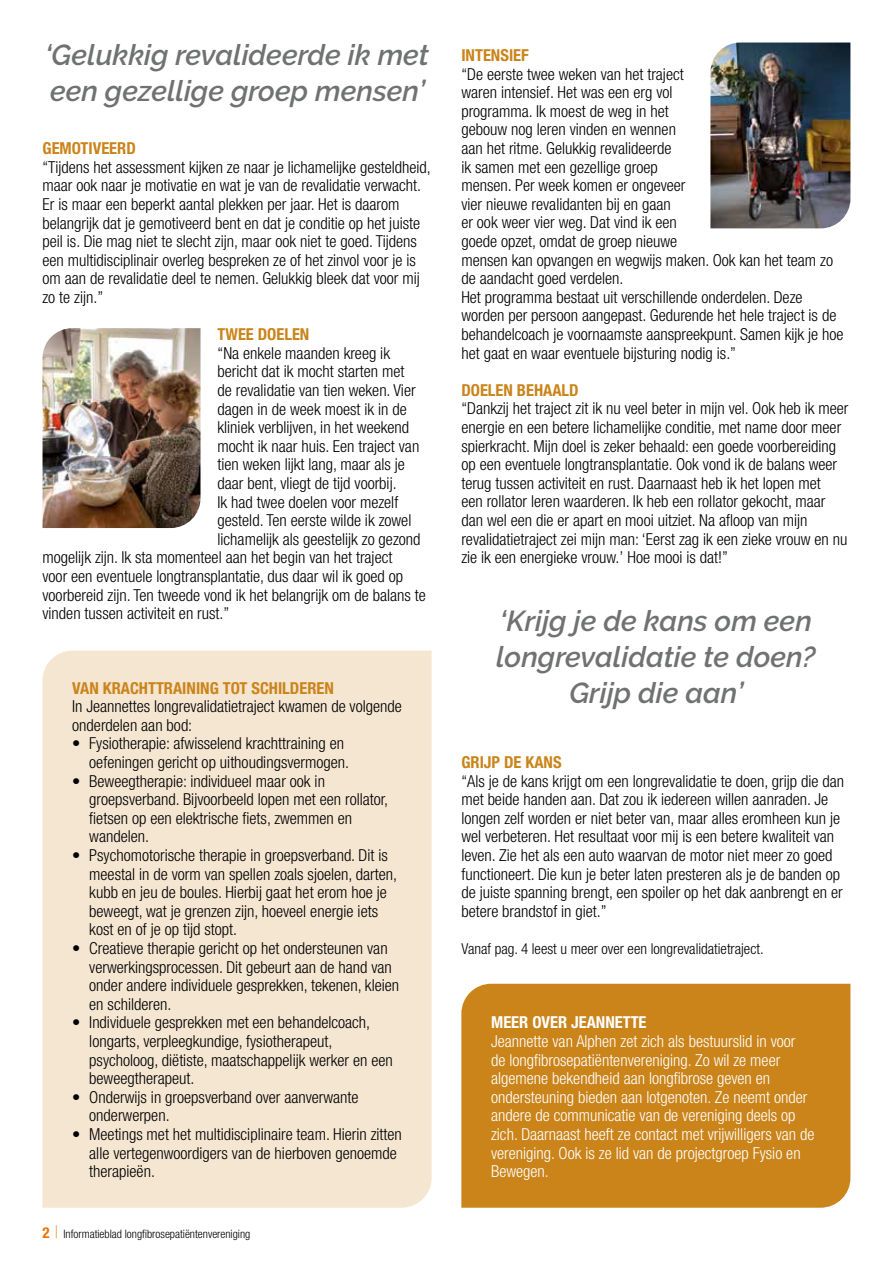
<style>
.page{position:relative;width:893px;height:1263px;background:#fff}
.page>*{position:absolute;margin:0;border:0;box-sizing:border-box;transform-origin:0 0}
.t1{font:italic 600 28.8px/36px "Raleway";color:#707271}
.t2{font:300 condensed 16.5px/18.6px "Helvetica Neue LT Std";color:#000}
.t3{font:300 condensed 16.5px/18.6px "Helvetica Neue LT Std";color:#fff}
.t4{font:700 condensed 16.5px "Helvetica Neue LT Std";color:#ca841a}
.t5{font:700 condensed 16.5px "Helvetica Neue LT Std";color:#fff}
.t6{font:300 condensed 15px "Helvetica Neue LT Std";color:#000}
.t7{font:300 condensed 11.7px "Helvetica Neue LT Std";color:#000}
.s1{font-weight:700;font-size:15px;color:#e87307}
.s2{font-size:17.4px;color:#e87307}
</style>
<div class="page">
<img style="left:43px;top:328px;width:158px;height:200px">
<div style="left:43px;top:651px;width:389px;height:557px;background:#f5e6d2"></div>
<div style="left:461px;top:984px;width:389px;height:224px;background:#ca841a"></div>
<img style="left:710px;top:43px;width:140px;height:185px">
<h1 class="t1" style="left:45px;top:37px;width:385px">‘Gelukkig revalideerde ik met een gezellige groep mensen’</h1>
<p class="t4" style="left:43px;top:138px;width:95px">GEMOTIVEERD</p>
<p class="t2" style="left:43px;top:157px;width:390px">“Tijdens het assessment kijken ze naar je lichamelijke gesteldheid, maar ook naar je motivatie en wat je van de revalidatie verwacht.<br>Er is maar een beperkt aantal plekken per jaar. Het is daarom belangrijk dat je gemotiveerd bent en dat je conditie op het juiste peil is. Die mag niet te slecht zijn, maar ook niet te goed. Tijdens een multidisciplinair overleg bespreken ze of het zinvol voor je is om aan de revalidatie deel te nemen. Gelukkig bleek dat voor mij zo te zijn.”</p>
<p class="t4" style="left:218px;top:324px;width:93px">TWEE DOELEN</p>
<p class="t2" style="left:218px;top:343px;width:174px">“Na enkele maanden kreeg ik</p>
<p class="t2" style="left:218px;top:362px;width:188px">bericht dat ik mocht starten met</p>
<p class="t2" style="left:218px;top:381px;width:200px">de revalidatie van tien weken. Vier</p>
<p class="t2" style="left:218px;top:399px;width:191px">dagen in de week moest ik in de</p>
<p class="t2" style="left:218px;top:418px;width:193px">kliniek verblijven, in het weekend</p>
<p class="t2" style="left:218px;top:436px;width:203px">mocht ik naar huis. Een traject van</p>
<p class="t2" style="left:218px;top:455px;width:189px">tien weken lijkt lang, maar als je</p>
<p class="t2" style="left:218px;top:474px;width:181px">daar bent, vliegt de tijd voorbij.</p>
<p class="t2" style="left:218px;top:492px;width:182px">Ik had twee doelen voor mezelf</p>
<p class="t2" style="left:218px;top:511px;width:195px">gesteld. Ten eerste wilde ik zowel</p>
<p class="t2" style="left:218px;top:529px;width:204px">lichamelijk als geestelijk zo gezond</p>
<p class="t2" style="left:43px;top:548px;width:351px">mogelijk zijn. Ik sta momenteel aan het begin van het traject</p>
<p class="t2" style="left:43px;top:567px;width:362px">voor een eventuele longtransplantatie, dus daar wil ik goed op</p>
<p class="t2" style="left:43px;top:585px;width:385px">voorbereid zijn. Ten tweede vond ik het belangrijk om de balans te</p>
<p class="t2" style="left:43px;top:604px;width:188px">vinden tussen activiteit en rust.”</p>
<p class="t4" style="left:72px;top:678px;width:263px">VAN KRACHTTRAINING TOT SCHILDEREN</p>
<p class="t2" style="left:72px;top:697px;width:331px">In Jeannettes longrevalidatietraject kwamen de volgende onderdelen aan bod:</p>
<p class="t2" style="left:72px;top:734px;width:278px;text-align:right">• Fysiotherapie: afwisselend krachttraining en oefeningen gericht op uithoudingsvermogen.</p>
<p class="t2" style="left:89px;top:771px;width:300px;text-indent:-17px">• Beweegtherapie: individueel maar ook in groepsverband. Bijvoorbeeld lopen met een rollator, fietsen op een elektrische fiets, zwemmen en wandelen.</p>
<p class="t2" style="left:89px;top:846px;width:309px;text-indent:-17px">• Psychomotorische therapie in groepsverband. Dit is meestal in de vorm van spellen zoals sjoelen, darten, kubb en jeu de boules. Hierbij gaat het erom hoe je beweegt, wat je grenzen zijn, hoeveel energie iets kost en of je op tijd stopt.</p>
<p class="t2" style="left:89px;top:939px;width:311px;text-indent:-17px">• Creatieve therapie gericht op het ondersteunen van verwerkingsprocessen. Dit gebeurt aan de hand van onder andere individuele gesprekken, tekenen, kleien en schilderen.</p>
<p class="t2" style="left:89px;top:1013px;width:305px;text-indent:-17px">• Individuele gesprekken met een behandelcoach, longarts, verpleegkundige, fysiotherapeut, psycholoog, diëtiste, maatschappelijk werker en een beweegtherapeut.</p>
<p class="t2" style="left:89px;top:1087px;width:271px;text-indent:-17px">• Onderwijs in groepsverband over aanverwante onderwerpen.</p>
<p class="t2" style="left:89px;top:1125px;width:314px;text-indent:-17px">• Meetings met het multidisciplinaire team. Hierin zitten alle vertegenwoordigers van de hierboven genoemde therapieën.</p>
<p class="t7" style="left:43px;top:1227px;width:209px"><span class="s1">2</span> <span class="s2">|</span> Informatieblad longfibrosepatiëntenvereniging</p>
<p class="t4" style="left:461px;top:45px;width:69px">INTENSIEF</p>
<p class="t2" style="left:461px;top:64px;width:384px">“De eerste twee weken van het traject<br>waren intensief. Het was een erg vol<br>programma. Ik moest de weg in het<br>gebouw nog leren vinden en wennen<br>aan het ritme. Gelukkig revalideerde<br>ik samen met een gezellige groep<br>mensen. Per week komen er ongeveer<br>vier nieuwe revalidanten bij en gaan<br>er ook weer vier weg. Dat vind ik een<br>goede opzet, omdat de groep nieuwe<br>mensen kan opvangen en wegwijs maken. Ook kan het team zo de aandacht goed verdelen.<br>Het programma bestaat uit verschillende onderdelen. Deze worden per persoon aangepast. Gedurende het hele traject is de behandelcoach je voornaamste aanspreekpunt. Samen kijk je hoe het gaat en waar eventuele bijsturing nodig is.”</p>
<p class="t4" style="left:461px;top:380px;width:119px">DOELEN BEHAALD</p>
<p class="t2" style="left:461px;top:399px;width:389px">“Dankzij het traject zit ik nu veel beter in mijn vel. Ook heb ik meer energie en een betere lichamelijke conditie, met name door meer spierkracht. Mijn doel is zeker behaald: een goede voorbereiding op een eventuele longtransplantatie. Ook vond ik de balans weer terug tussen activiteit en rust. Daarnaast heb ik het lopen met<br>een rollator leren waarderen. Ik heb een rollator gekocht, maar dan wel een die er apart en mooi uitziet. Na afloop van mijn revalidatietraject zei mijn man: ‘Eerst zag ik een zieke vrouw en nu zie ik een energieke vrouw.’ Hoe mooi is dat!”</p>
<h1 class="t1" style="left:496px;top:603px;width:321px;text-align:center">‘Krijg je de kans om een longrevalidatie te doen?<br>Grijp die aan’</h1>
<p class="t4" style="left:461px;top:752px;width:102px">GRIJP DE KANS</p>
<p class="t2" style="left:461px;top:771px;width:384px">“Als je de kans krijgt om een longrevalidatie te doen, grijp die dan met beide handen aan. Dat zou ik iedereen willen aanraden. Je longen zelf worden er niet beter van, maar alles eromheen kun je wel verbeteren. Het resultaat voor mij is een betere kwaliteit van leven. Zie het als een auto waarvan de motor niet meer zo goed functioneert. Die kun je beter laten presteren als je de banden op de juiste spanning brengt, een spoiler op het dak aanbrengt en er betere brandstof in giet.”</p>
<p class="t6" style="left:461px;top:940px;width:304px">Vanaf pag. 4 leest u meer over een longrevalidatietraject.</p>
<p class="t5" style="left:491px;top:1012px;width:157px">MEER OVER JEANNETTE</p>
<p class="t3" style="left:491px;top:1032px;width:325px">Jeannette van Alphen zet zich als bestuurslid in voor<br>de longfibrosepatiëntenvereniging. Zo wil ze meer algemene bekendheid aan longfibrose geven en ondersteuning bieden aan lotgenoten. Ze neemt onder andere de communicatie van de vereniging deels op zich. Daarnaast heeft ze contact met vrijwilligers van de vereniging. Ook is ze lid van de projectgroep Fysio en Bewegen.</p>
</div>
